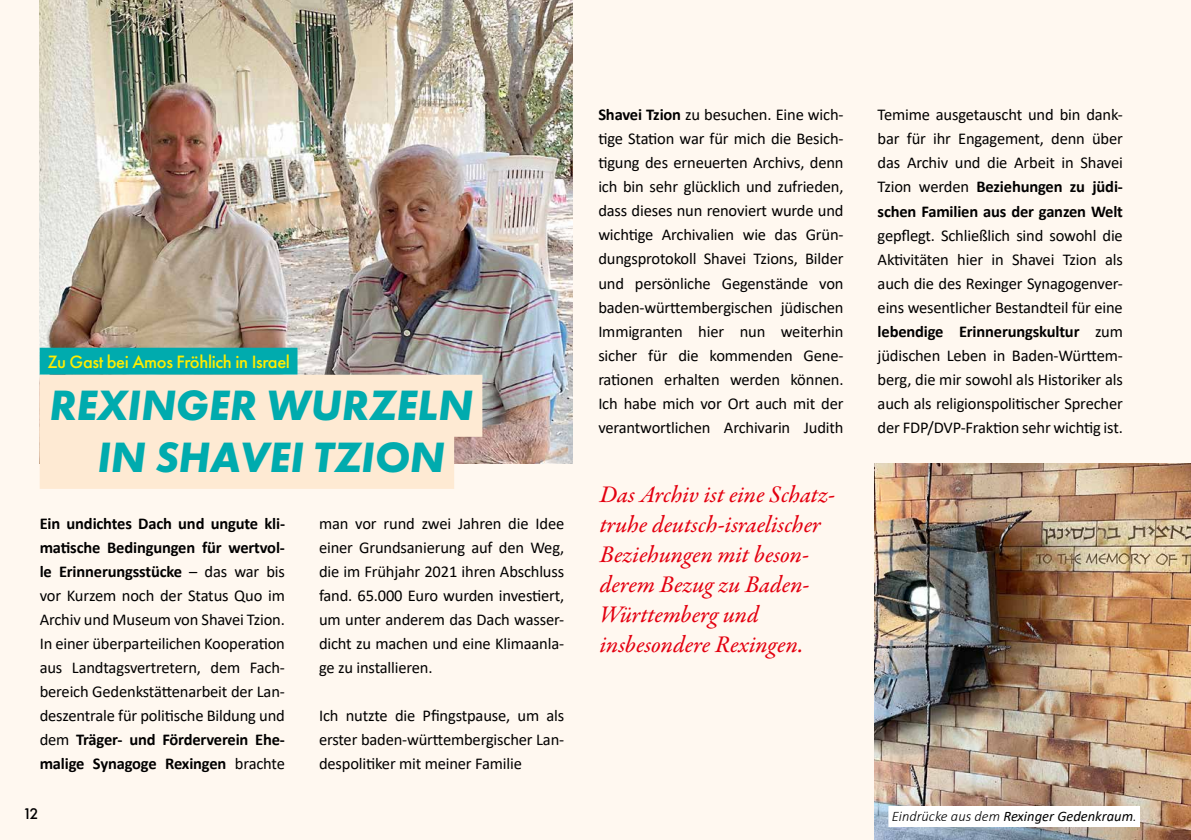
<style>
.page{position:relative;width:1191px;height:840px;background:#fff}
.page>*{position:absolute;margin:0;border:0;box-sizing:border-box;transform-origin:0 0}
.t1{font:italic 700 44px/52px "Futura PT";letter-spacing:-.005em;color:#00abae;text-align:center}
.t2{font:24px/30px "Garamond Premr Pro Med It";color:#e3000f}
.t3{font:500 18.4px "Futura PT";letter-spacing:-.02em;color:#ffed00}
.t4{font:16.4px/24px "Calibri";letter-spacing:-.01em;color:#000;text-align:justify}
.t5{font:500 16px "Futura PT";color:#000}
.t6{font:italic 14.4px "Calibri";color:#000}
.s1{font-weight:700}
.s2{font-weight:300}
</style>
<div class="page">
<img style="left:0;top:0;width:1191px;height:839px">
<p class="t3" style="left:48px;top:350px;width:244px">Zu Gast bei Amos Fröhlich in Israel</p>
<h1 class="t1" style="left:49px;top:378px;width:425px">REXINGER WURZELN<br>IN SHAVEI TZION</h1>
<p class="t4" style="left:40px;top:510px;width:247px"><span class="s1">Ein undichtes Dach und ungute kli&shy;matische Bedingungen für wertvol&shy;le Erinnerungsstücke</span> – das war bis vor Kurzem noch der Status Quo im Archiv und Museum von Shavei Tzion.<br>In einer überparteilichen Kooperation aus Landtagsvertretern, dem Fach&shy;bereich Gedenkstättenarbeit der Lan&shy;deszentrale für politische Bildung und dem <span class="s1">Träger- und Förderverein Ehe&shy;malige Synagoge Rexingen</span> brachte</p>
<p class="t4" style="left:319px;top:510px;width:247px">man vor rund zwei Jahren die Idee einer Grundsanierung auf den Weg, die im Frühjahr 2021 ihren Abschluss fand. 65.000 Euro wurden investiert, um unter anderem das Dach wasser&shy;dicht zu machen und eine Klimaanla&shy;ge zu installieren.</p>
<p class="t4" style="left:319px;top:702px;width:247px">Ich nutzte die Pfingstpause, um als erster baden-württembergischer Lan&shy;despolitiker mit meiner Familie</p>
<p class="t4" style="left:598px;top:102px;width:247px"><span class="s1">Shavei Tzion</span> zu besuchen. Eine wich&shy;tige Station war für mich die Besich&shy;tigung des erneuerten Archivs, denn ich bin sehr glücklich und zufrieden, dass dieses nun renoviert wurde und wichtige Archivalien wie das Grün&shy;dungsprotokoll Shavei Tzions, Bilder und persönliche Gegenstände von baden-württembergischen jüdischen Immigranten hier nun weiterhin sicher für die kommenden Gene&shy;rationen erhalten werden können.<br>Ich habe mich vor Ort auch mit der verantwortlichen Archivarin Judith</p>
<p class="t4" style="left:877px;top:102px;width:247px">Temime ausgetauscht und bin dank&shy;bar für ihr Engagement, denn über das Archiv und die Arbeit in Shavei Tzion werden <span class="s1">Beziehungen zu jüdi&shy;schen Familien aus der ganzen Welt</span></p>
<p class="t4" style="left:877px;top:222px;width:247px">gepflegt. Schließlich sind sowohl die Aktivitäten hier in Shavei Tzion als auch die des Rexinger Synagogenver&shy;eins wesentlicher Bestandteil für eine <span class="s1">lebendige Erinnerungskultur</span> zum jüdischen Leben in Baden-Württem&shy;berg, die mir sowohl als Historiker als auch als religionspolitischer Sprecher der FDP/DVP-Fraktion sehr wichtig ist.</p>
<h2 class="t2" style="left:600px;top:480px;width:237px">Das Archiv ist eine Schatz&shy;truhe deutsch-israelischer<br>Beziehungen mit beson&shy;derem Bezug zu Baden-<br>Württemberg und insbesondere Rexingen.</h2>
<p class="t5" style="left:23px;top:803px;width:17px">12</p>
<p class="t6" style="left:891px;top:805px;width:246px"><span class="s2">Eindrücke aus dem</span> Rexinger Gedenkraum<span class="s2">.</span></p>
</div>
